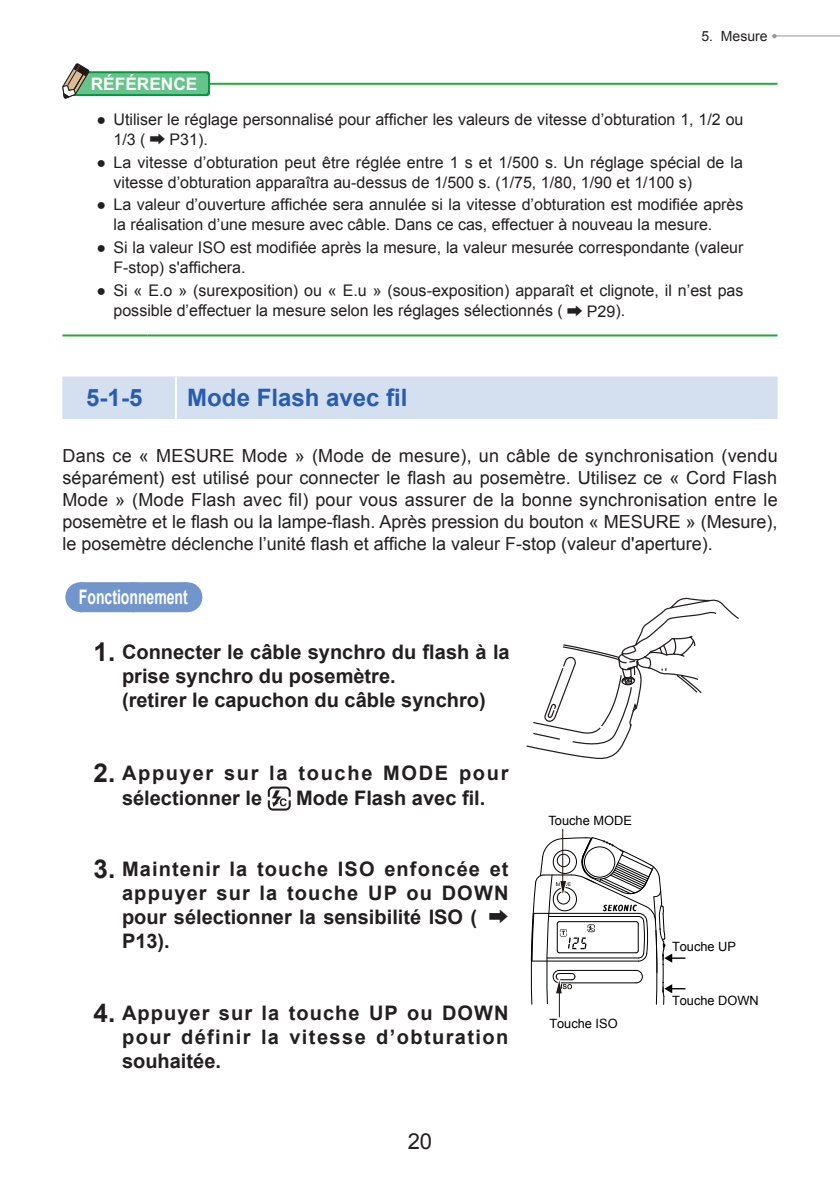
<style>
.page{position:relative;width:840px;height:1191px;background:#fff}
.page>*{position:absolute;margin:0;border:0;box-sizing:border-box;transform-origin:0 0}
._02_L3_1-1-1{font:700 24px "Arial";color:#275db1}
.t1{font:22px "Arial";color:#231f20}
._04_Step_2-_No_Num{font:700 20px/24px "Arial";color:#231f20;text-align:justify}
._04_Step_2-_No_Num-2{font:700 20px/25.6px "Arial";letter-spacing:.085em;color:#231f20}
._02_L3_Operation{font:700 20px "Arial";color:#fff;scale:.7 1}
.t2{font:18px/22px "Arial";color:#231f20;text-align:justify}
.t3{font:700 17.2px "Arial";color:#fff}
.t4{font:16px/20px "Arial";color:#231f20}
.t5{font:14px "Arial";color:#231f20}
.t6{font:12.8px "Arial";color:#000}
.t7{font:5.2px "Arial";color:#000;scale:1.1 1}
.s1{font-size:10px;color:#939598}
.s2{font-family:"Koz Go Pro"}
.s3{font-family:"Koz Go Pr 6 N"}
.s4{font-size:26px}
</style>
<div class="page">
<hr style="left:774px;top:35px;width:65px;height:1px;background:#939598">
<hr style="left:62px;top:334px;width:85px;height:2px;background:#2aa738">
<hr style="left:147px;top:334px;width:630px;height:2px;background:#2aa738">
<hr style="left:147px;top:83px;width:630px;height:2px;background:#2aa738">
<svg style="left:62px;top:63px;width:148px;height:36px"></svg>
<div style="left:62px;top:376px;width:715px;height:43px;background:#d4dfef"></div>
<hr style="left:175px;top:376px;width:2px;height:43px;background:#fff">
<div style="left:80px;top:582px;width:106px;height:30px;background:#7296cc"></div>
<svg style="left:135px;top:582px;width:25px;height:1px"></svg>
<hr style="left:186px;top:582px;width:1px;height:30px;background:#7296cc">
<svg style="left:268px;top:786px;width:22px;height:24px"></svg>
<hr style="left:562px;top:829px;width:1px;height:54px;background:#221815">
<svg style="left:530px;top:837px;width:155px;height:180px"></svg>
<svg style="left:526px;top:598px;width:213px;height:161px"></svg>
<p class="t5" style="left:701px;top:26px;width:78px">5. Mesure <span class="s1">●</span></p>
<p class="t3" style="left:91px;top:73px;width:108px">RÉFÉRENCE</p>
<p class="t4" style="left:113px;top:109px;width:631px;text-indent:-17px">● Utiliser le réglage personnalisé pour afficher les valeurs de vitesse d’obturation 1, 1/2 ou<br>1/3 ( <span class="s2">➡</span> P31).</p>
<p class="t4" style="left:113px;top:152px;width:630px;text-indent:-17px">● La vitesse d’obturation peut être réglée entre 1 s et 1/500 s. Un réglage spécial de la vitesse d’obturation apparaîtra au-dessus de 1/500 s. (1/75, 1/80, 1/90 et 1/100 s)</p>
<p class="t4" style="left:113px;top:195px;width:631px;text-indent:-17px">● La valeur d’ouverture affichée sera annulée si la vitesse d’obturation est modifiée après la réalisation d’une mesure avec câble. Dans ce cas, effectuer à nouveau la mesure.</p>
<p class="t4" style="left:113px;top:238px;width:631px;text-indent:-17px">● Si la valeur ISO est modifiée après la mesure, la valeur mesurée correspondante (valeur<br>F-stop) s'affichera.</p>
<p class="t4" style="left:113px;top:281px;width:631px;text-indent:-17px">● Si « E.o » (surexposition) ou « E.u » (sous-exposition) apparaît et clignote, il n’est pas possible d’effectuer la mesure selon les réglages sélectionnés ( <span class="s3">➡</span> P29).</p>
<p class="_02_L3_1-1-1" style="left:86px;top:382px;width:58px">5-1-5</p>
<p class="_02_L3_1-1-1" style="left:187px;top:382px;width:222px">Mode Flash avec fil</p>
<p class="t2" style="left:62px;top:445px;width:716px">Dans ce « MESURE Mode » (Mode de mesure), un câble de synchronisation (vendu séparément) est utilisé pour connecter le flash au posemètre. Utilisez ce « Cord Flash Mode » (Mode Flash avec fil) pour vous assurer de la bonne synchronisation entre le posemètre et le flash ou la lampe-flash. Après pression du bouton « MESURE » (Mesure), le posemètre déclenche l’unité flash et affiche la valeur F-stop (valeur d'aperture).</p>
<p class="_02_L3_Operation" style="left:79px;top:584px;width:157px">Fonctionnement</p>
<p class="_04_Step_2-_No_Num" style="left:122px;top:641px;width:389px;text-indent:-28px"><span class="s4">1.</span> Connecter le câble synchro du flash à la prise synchro du posemètre.</p>
<p class="_04_Step_2-_No_Num" style="left:122px;top:689px;width:365px">(retirer le capuchon du câble synchro)</p>
<p class="_04_Step_2-_No_Num-2" style="left:122px;top:760px;width:388px;text-indent:-28px"><span class="s4">2.</span> Appuyer sur la touche MODE pour sélectionner le</p>
<p class="_04_Step_2-_No_Num" style="left:296px;top:786px;width:190px">Mode Flash avec fil.</p>
<p class="_04_Step_2-_No_Num" style="left:122px;top:857px;width:388px;text-indent:-28px"><span class="s4">3.</span> Maintenir la touche ISO enfoncée et appuyer sur la touche UP ou DOWN pour sélectionner la sensibilité ISO ( <span class="s2">➡ </span>P13).</p>
<p class="_04_Step_2-_No_Num" style="left:122px;top:1002px;width:388px;text-indent:-28px"><span class="s4">4.</span> Appuyer sur la touche UP ou DOWN pour définir la vitesse d’obturation souhaitée.</p>
<h2 class="t1" style="left:407px;top:1127px;width:26px">20</h2>
<p class="t6" style="left:548px;top:811px;width:85px">Touche MODE</p>
<p class="t7" style="left:555px;top:881px;width:15px">MODE</p>
<p class="t6" style="left:549px;top:1014px;width:70px">Touche ISO</p>
<p class="t6" style="left:671px;top:938px;width:66px">Touche UP</p>
<p class="t6" style="left:671px;top:992px;width:88px">Touche DOWN</p>
</div>
